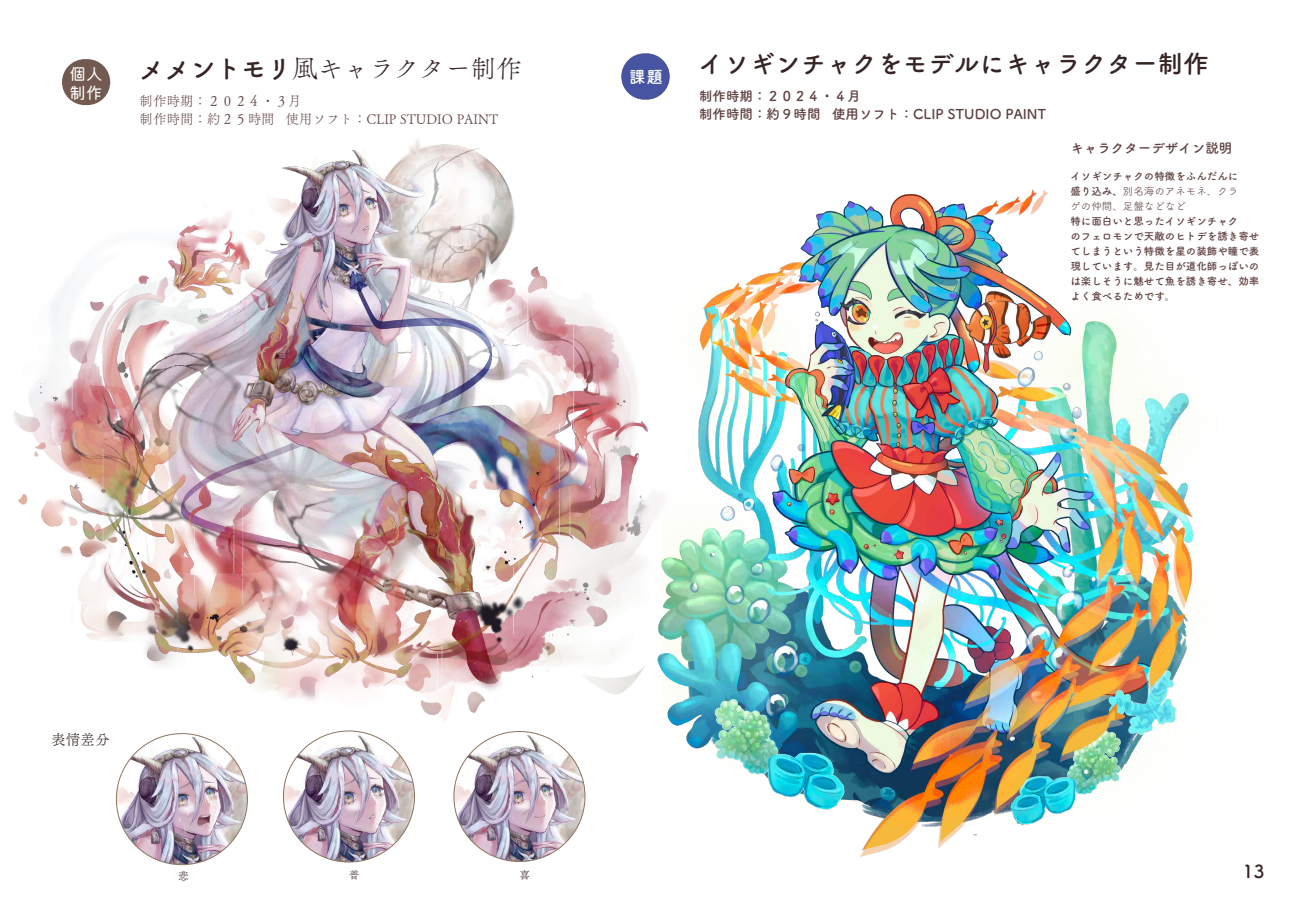
<style>
.page{position:relative;width:1289px;height:919px;background:#fff}
.page>*{position:absolute;margin:0;border:0;box-sizing:border-box;transform-origin:0 0}
.t1{font:25.5px "Tsuku A Rd Gothic Std B";color:#372526}
.t2{font:25.5px "Tsuku A Old Min Pr 6 N L";color:#372526}
.t3{font:18px "Tsuku A Rd Gothic Std B";color:#372526}
.t4{font:16.5px/19.5px "Kiwi Maru";color:#fff}
.t5{font:500 16.5px "Kiwi Maru";color:#fff}
.t6{font:14.55px "Tsuku A Old Min Pr 6 N L";color:#231815}
.t7{font:13.5px/18px "Tsuku A Rd Gothic Std B";color:#604040}
.t8{font:13.5px/18px "Tsuku A Old Min Pr 6 N L";color:#604040}
.t9{font:10.65px "Tsuku A Old Min Pr 6 N L";color:#231815}
.t10{font:10.5px/15px "Tsuku A Rd Gothic Std B";color:#604040}
.t11{font:10.5px/15px "Tsuku A Rd Gothic Std R";color:#604040}
.s1{font-family:"Tsuku B Rd Gothic";font-weight:700}
.s2{font-family:"Tsuku A Rd Gothic Std B"}
</style>
<div class="page">
<div style="left:62px;top:59px;width:48px;height:46px;background:#735a50;border-radius:23px"></div>
<div style="left:621px;top:53px;width:48px;height:46px;background:#4654a2;border-radius:23px"></div>
<img style="left:630px;top:75px;width:564px;height:782px">
<img style="left:14px;top:108px;width:700px;height:629px">
<img style="left:283px;top:731px;width:131px;height:131px;border-radius:65px">
<img style="left:116px;top:733px;width:131px;height:131px;border-radius:65px">
<img style="left:454px;top:731px;width:131px;height:130px">
<h1 class="t2" style="left:139px;top:47px;width:384px"><span class="s1">メメントモリ</span>風キャラクター制作</h1>
<p class="t8" style="left:140px;top:92px;width:360px">制作時期：２０２４・３月<br>制作時間：約２５時間 使用ソフト：CLIP STUDIO PAINT</p>
<h3 class="t4" style="left:70px;top:64px;width:34px">個人制作</h3>
<h3 class="t4" style="left:629px;top:58px;width:34px">個人制作</h3>
<h3 class="t5" style="left:629px;top:67px;width:36px">課題</h3>
<h1 class="t1" style="left:698px;top:43px;width:511px">イソギンチャクをモデルにキャラクター制作</h1>
<p class="t7" style="left:699px;top:86px;width:349px">制作時期：２０２４・４月<br>制作時間：約９時間 使用ソフト：CLIP STUDIO PAINT</p>
<p class="t7" style="left:1070px;top:138px;width:163px">キャラクターデザイン説明</p>
<p class="t10" style="left:1070px;top:168px;width:169px">イソギンチャクの特徴をふんだんに</p>
<p class="t11" style="left:1070px;top:183px;width:169px"><span class="s2">盛り込み、</span>別名海のアネモネ、クラゲの仲間、足盤などなど</p>
<p class="t10" style="left:1070px;top:213px;width:190px">特に面白いと思ったイソギンチャク<br>のフェロモンで天敵のヒトデを誘き寄せてしまうという特徴を星の装飾や瞳で表現しています。見た目が道化師っぽいのは楽しそうに魅せて魚を誘き寄せ、効率よく食べるためです。</p>
<h3 class="t6" style="left:51px;top:726px;width:60px">表情差分</h3>
<p class="t9" style="left:178px;top:866px;width:12px">悲</p>
<p class="t9" style="left:349px;top:865px;width:12px">普</p>
<p class="t9" style="left:519px;top:865px;width:12px">喜</p>
<h2 class="t3" style="left:1242px;top:856px;width:23px">13</h2>
</div>
